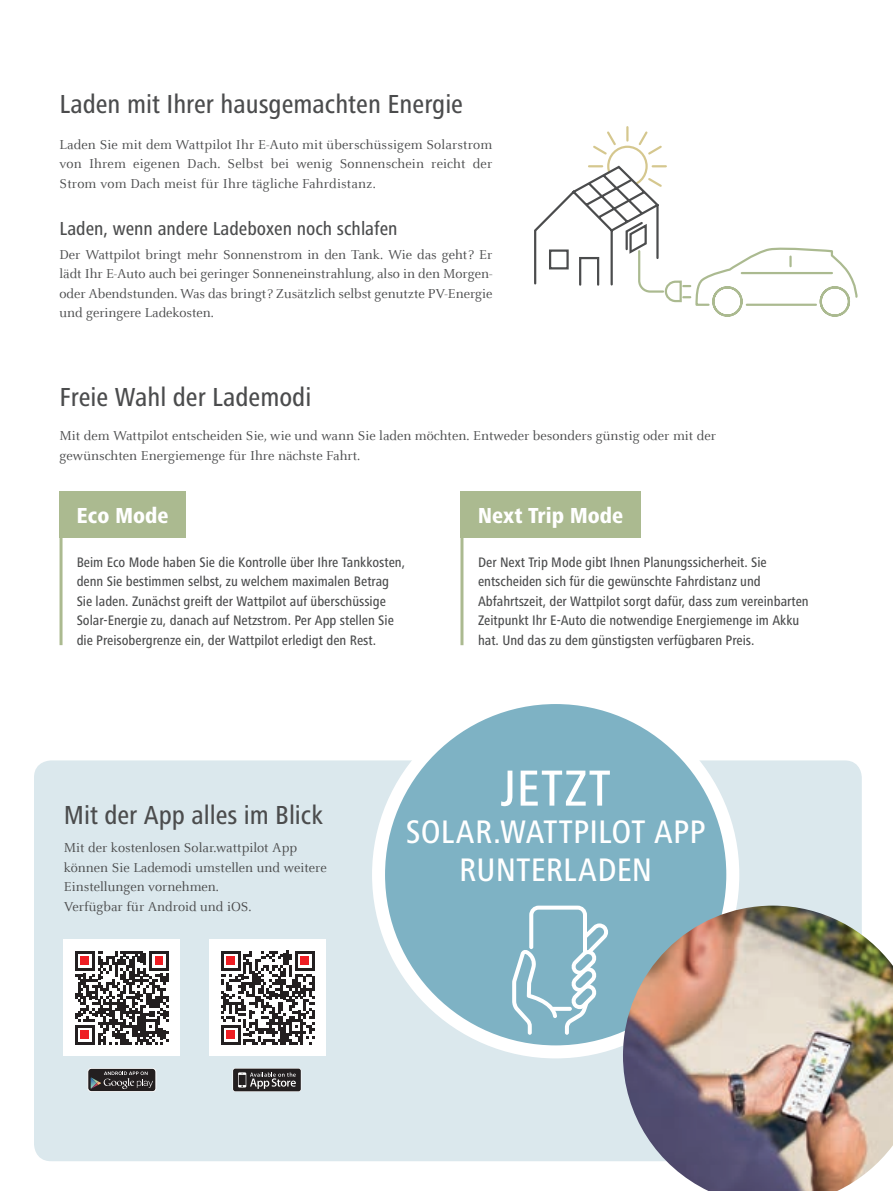
<style>
.page{position:relative;width:893px;height:1191px;background:#fff}
.page>*{position:absolute;margin:0;border:0;box-sizing:border-box;transform-origin:0 0}
.t1{font:500 condensed 52.5px "Frutiger Next LTW1 G";letter-spacing:.025em;color:#fff}
.t2{font:500 condensed 33.75px/37.5px "Frutiger Next LTW1 G";letter-spacing:.005em;color:#fff;text-align:center}
.t3{font:500 condensed 27px "Frutiger Next LTW1 G";color:#4b4c4d}
.t4{font:800 condensed 22.5px "Frutiger Next LTW1 G";color:#fff}
.t5{font:500 condensed 19.5px "Frutiger Next LTW1 G";color:#4b4c4d}
.t6{font:14.25px/19.5px "Celeste Offc Pro";color:#4b4c4d}
.t7{font:500 condensed 14.25px/19.5px "Frutiger Next LTW1 G";color:#4b4c4d}
</style>
<div class="page">
<div style="left:34px;top:760px;width:828px;height:401px;background:#dbe8ed;border-radius:17px"></div>
<div style="left:372px;top:691px;width:367px;height:367px;background:#fff;border-radius:50%"></div>
<div style="left:385px;top:704px;width:341px;height:341px;background:#7eb2c4;border-radius:50%"></div>
<svg style="left:512px;top:905px;width:96px;height:129px"></svg>
<svg style="left:233px;top:1068px;width:68px;height:23px;background:#4d4a4b"></svg>
<div style="left:88px;top:1068px;width:68px;height:23px;background:#231f20;border-radius:4px"></div>
<div style="left:88px;top:1068px;width:68px;height:23px;border:1px solid #fff;border-radius:4px"></div>
<svg style="left:91px;top:1071px;width:62px;height:18px"></svg>
<img style="left:623px;top:905px;width:270px;height:286px">
<div style="left:60px;top:491px;width:126px;height:47px;background:#abba90"></div>
<hr style="left:60px;top:498px;width:3px;height:147px;background:#abba90">
<div style="left:460px;top:491px;width:180px;height:47px;background:#abba90"></div>
<hr style="left:460px;top:498px;width:3px;height:147px;background:#abba90">
<svg style="left:534px;top:126px;width:324px;height:191px"></svg>
<div style="left:210px;top:939px;width:116px;height:116px;background:#fff"></div>
<div style="left:64px;top:939px;width:116px;height:116px;background:#fff"></div>
<svg style="left:221px;top:951px;width:94px;height:94px"></svg>
<svg style="left:75px;top:951px;width:94px;height:94px"></svg>
<h3 class="t3" style="left:60px;top:89px;width:405px">Laden mit Ihrer hausgemachten Energie</h3>
<p class="t6" style="left:60px;top:134px;width:434px;text-align:justify">Laden Sie mit dem Wattpilot Ihr E-Auto mit überschüssigem Solarstrom von Ihrem eigenen Dach. Selbst bei wenig Sonnenschein reicht der Strom vom Dach meist für Ihre tägliche Fahrdistanz.</p>
<h3 class="t5" style="left:60px;top:217px;width:340px">Laden, wenn andere Ladeboxen noch schlafen</h3>
<p class="t6" style="left:60px;top:244px;width:434px;text-align:justify">Der Wattpilot bringt mehr Sonnenstrom in den Tank. Wie das geht? Er lädt Ihr E-Auto auch bei geringer Sonneneinstrahlung, also in den Morgen&shy;oder Abendstunden. Was das bringt? Zusätzlich selbst genutzte PV-Energie und geringere Ladekosten.</p>
<h3 class="t3" style="left:60px;top:381px;width:253px">Freie Wahl der Lademodi</h3>
<p class="t6" style="left:60px;top:426px;width:658px">Mit dem Wattpilot entscheiden Sie, wie und wann Sie laden möchten. Entweder besonders günstig oder mit der gewünschten Energiemenge für Ihre nächste Fahrt.</p>
<h3 class="t4" style="left:77px;top:502px;width:94px">Eco Mode</h3>
<h3 class="t4" style="left:478px;top:502px;width:147px">Next Trip Mode</h3>
<p class="t7" style="left:77px;top:552px;width:330px">Beim Eco Mode haben Sie die Kontrolle über Ihre Tankkosten, denn Sie bestimmen selbst, zu welchem maximalen Betrag Sie laden. Zunächst greift der Wattpilot auf überschüssige Solar-Energie zu, danach auf Netzstrom. Per App stellen Sie die Preisobergrenze ein, der Wattpilot erledigt den Rest.</p>
<p class="t7" style="left:478px;top:552px;width:332px">Der Next Trip Mode gibt Ihnen Planungssicherheit. Sie entscheiden sich für die gewünschte Fahrdistanz und Abfahrtszeit, der Wattpilot sorgt dafür, dass zum vereinbarten Zeitpunkt Ihr E-Auto die notwendige Energiemenge im Akku hat. Und das zu dem günstigsten verfügbaren Preis.</p>
<h3 class="t3" style="left:64px;top:799px;width:261px">Mit der App alles im Blick</h3>
<p class="t6" style="left:64px;top:837px;width:264px">Mit der kostenlosen Solar.wattpilot App können Sie Lademodi umstellen und weitere Einstellungen vornehmen.<br>Verfügbar für Android und iOS.</p>
<h1 class="t1" style="left:501px;top:758px;width:111px">JETZT</h1>
<h2 class="t2" style="left:406px;top:813px;width:301px">SOLAR.WATTPILOT APP<br>RUNTERLADEN</h2>
</div>
